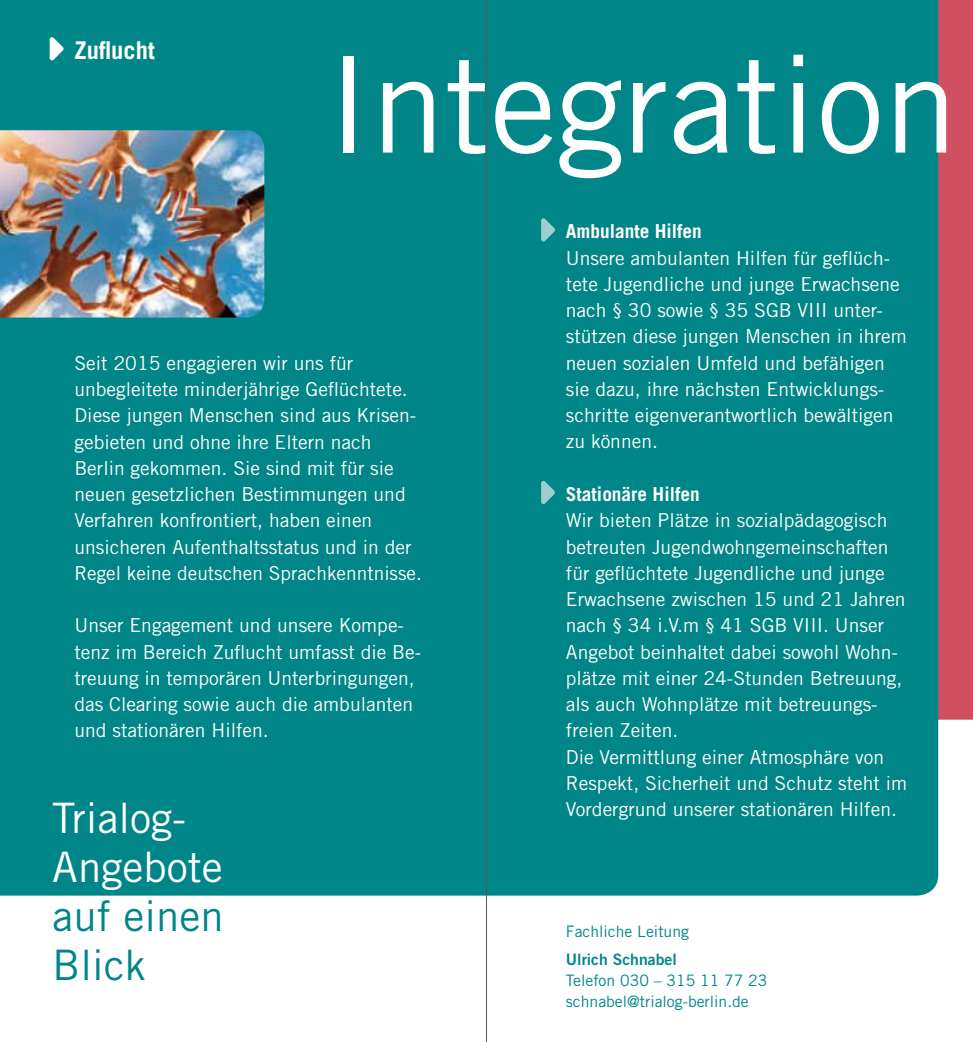
<style>
.page{position:relative;width:973px;height:1042px;background:#fff}
.page>*{position:absolute;margin:0;border:0;box-sizing:border-box;transform-origin:0 0}
.t1{font:133.7px "Trade Gothic";color:#fff}
.t2{font:42px/49px "Trade Gothic";color:#fff}
.t3{font:42px/49px "Trade Gothic";color:#008688}
.t4{font:700 24.5px "Trade Gothic";color:#fff}
.t5{font:19.25px/26.2px "Trade Gothic";color:#fff}
.t6{font:700 19.25px "Trade Gothic";color:#fff}
.t7{font:15.75px/21px "Trade Gothic";color:#008688}
.t8{font:15.75px "Trade Gothic Bold Two";color:#008688}
</style>
<div class="page">
<div style="left:938px;top:0;width:34px;height:719px;background:#d1505f"></div>
<div style="left:0;top:0;width:938px;height:895px;background:#008688"></div>
<img style="left:0;top:130px;width:264px;height:187px">
<svg style="left:50px;top:37px;width:13px;height:23px"></svg>
<svg style="left:541px;top:218px;width:14px;height:23px"></svg>
<svg style="left:541px;top:481px;width:14px;height:23px"></svg>
<hr style="left:486px;top:0;width:1px;height:1042px;background:#58585a">
<p class="t4" style="left:74px;top:35px;width:82px">Zuflucht</p>
<h1 class="t1" style="left:326px;top:24px;width:633px">Integration</h1>
<p class="t5" style="left:74px;top:349px;width:349px">Seit 2015 engagieren wir uns für unbegleitete minderjährige Geflüchtete.<br>Diese jungen Menschen sind aus Krisen&shy;gebieten und ohne ihre Eltern nach Berlin gekommen. Sie sind mit für sie neuen gesetzlichen Bestimmungen und Verfahren konfrontiert, haben einen unsicheren Aufenthaltsstatus und in der Regel keine deutschen Sprachkenntnisse.</p>
<p class="t5" style="left:74px;top:612px;width:348px">Unser Engagement und unsere Kompe&shy;tenz im Bereich Zuflucht umfasst die Be&shy;treuung in temporären Unterbringungen, das Clearing sowie auch die ambulanten und stationären Hilfen.</p>
<h2 class="t2" style="left:52px;top:793px;width:172px">Trialog-<br>Angebote</h2>
<h2 class="t3" style="left:52px;top:891px;width:173px">auf einen<br>Blick</h2>
<p class="t6" style="left:566px;top:220px;width:137px">Ambulante Hilfen</p>
<p class="t5" style="left:566px;top:244px;width:342px">Unsere ambulanten Hilfen für geflüch&shy;tete Jugendliche und junge Erwachsene nach § 30 sowie § 35 SGB VIII unter&shy;stützen diese jungen Menschen in ihrem neuen sozialen Umfeld und befähigen sie dazu, ihre nächsten Entwicklungs&shy;schritte eigenverantwortlich bewältigen zu können.</p>
<p class="t6" style="left:566px;top:482px;width:135px">Stationäre Hilfen</p>
<p class="t5" style="left:566px;top:507px;width:343px">Wir bieten Plätze in sozialpädagogisch betreuten Jugendwohngemeinschaften für geflüchtete Jugendliche und junge Erwachsene zwischen 15 und 21 Jahren nach § 34 i.V.m § 41 SGB VIII. Unser Angebot beinhaltet dabei sowohl Wohn&shy;plätze mit einer 24-Stunden Betreuung, als auch Wohnplätze mit betreuungs&shy;freien Zeiten.<br>Die Vermittlung einer Atmosphäre von Respekt, Sicherheit und Schutz steht im Vordergrund unserer stationären Hilfen.</p>
<p class="t7" style="left:566px;top:921px;width:124px">Fachliche Leitung</p>
<p class="t8" style="left:566px;top:950px;width:112px">Ulrich Schnabel</p>
<p class="t7" style="left:566px;top:970px;width:203px">Telefon 030 – 315 11 77 23 schnabel@trialog-berlin.de</p>
</div>
